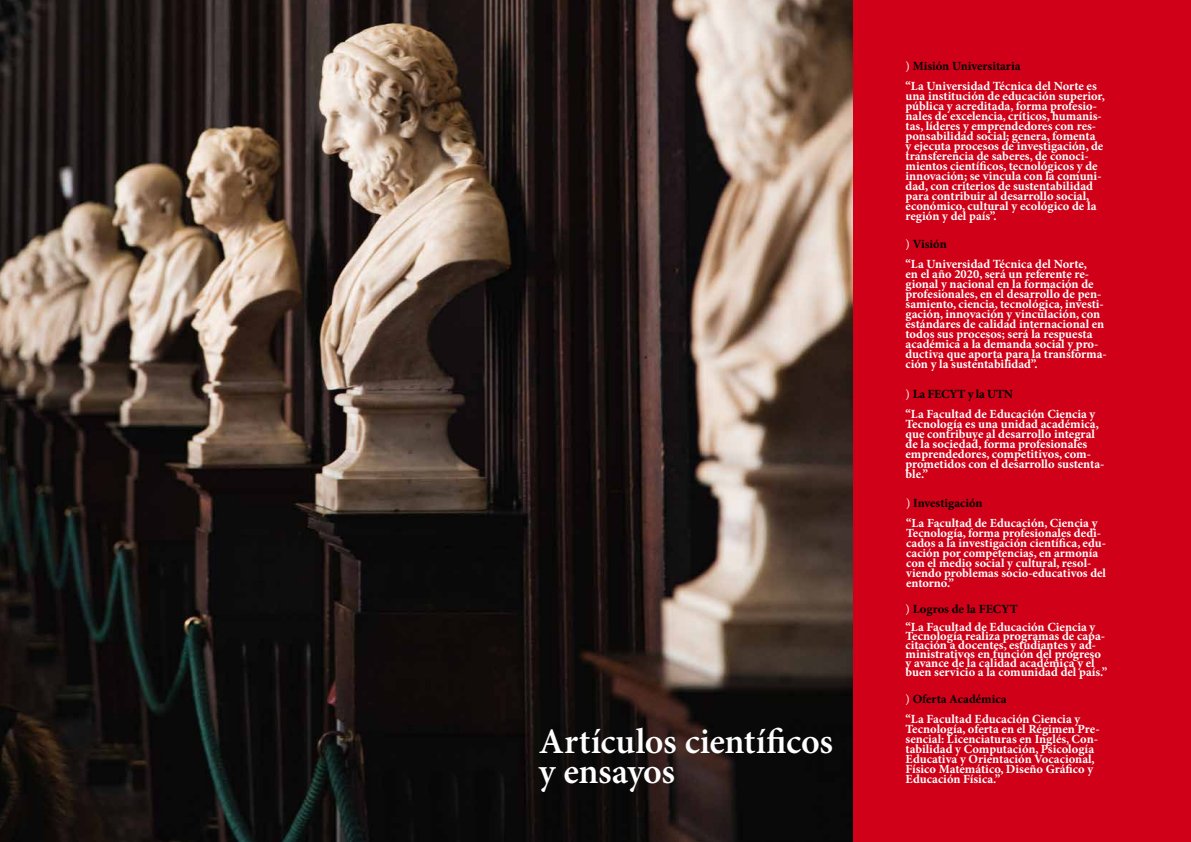
<style>
.page{position:relative;width:1191px;height:842px;background:#fff}
.page>*{position:absolute;margin:0;border:0;box-sizing:border-box;transform-origin:0 0}
.t1{font:600 36px/30px "Minion Pro";letter-spacing:-.01em;color:#fff}
.t2{font:700 12.5px/10px "Minion Pro";color:#fff}
.t3{font:700 12.4px/10px "Minion Pro";color:#fff}
.s1{font-weight:400}
.s2{color:#000}
</style>
<div class="page">
<img style="left:0;top:0;width:853px;height:842px">
<div style="left:853px;top:0;width:338px;height:842px;background:#cf0017"></div>
<h1 class="t1" style="left:539px;top:728px;width:296px">Artículos científicos y ensayos</h1>
<p class="t2" style="left:905px;top:57px;width:193px;line-height:20px"><span class="s1">)</span> <span class="s2">Misión Universitaria<br></span>“La Universidad Técnica del Norte es</p>
<p class="t2" style="left:905px;top:92px;width:201px">una institución de educación superior, pública y acreditada, forma profesio&shy;nales de excelencia, críticos, humanis&shy;tas, líderes y emprendedores con res&shy;ponsabilidad social; genera, fomenta<br>y ejecuta procesos de investigación, de transferencia de saberes, de conoci&shy;mientos científicos, tecnológicos y de innovación; se vincula con la comuni&shy;dad, con criterios de sustentabilidad para contribuir al desarrollo social, económico, cultural y ecológico de la región y del país”.</p>
<p class="t2" style="left:905px;top:234px;width:183px;line-height:20px"><span class="s1">)</span> <span class="s2">Visión<br></span>“La Universidad Técnica del Norte,</p>
<p class="t2" style="left:905px;top:269px;width:203px">en el año 2020, será un referente re&shy;gional y nacional en la formación de profesionales, en el desarrollo de pen&shy;samiento, ciencia, tecnológica, investi&shy;gación, innovación y vinculación, con estándares de calidad internacional en todos sus procesos; será la respuesta académica a la demanda social y pro&shy;ductiva que aporta para la transforma&shy;ción y la sustentabilidad”.</p>
<p class="t2" style="left:905px;top:385px;width:191px;line-height:20px"><span class="s1">)</span> <span class="s2">La FECYT y la UTN<br></span>“La Facultad de Educación Ciencia y</p>
<p class="t2" style="left:905px;top:420px;width:200px">Tecnología es una unidad académica, que contribuye al desarrollo integral de la sociedad, forma profesionales emprendedores, competitivos, com&shy;prometidos con el desarrollo sustenta&shy;ble.”</p>
<p class="t3" style="left:906px;top:493px;width:193px;line-height:20px"><span class="s1">)</span> <span class="s2">Investigación<br></span>“La Facultad de Educación, Ciencia y</p>
<p class="t3" style="left:906px;top:528px;width:201px">Tecnología, forma profesionales dedi&shy;cados a la investigación científica, edu&shy;cación por competencias, en armonía con el medio social y cultural, resol&shy;viendo problemas socio-educativos del entorno.”</p>
<p class="t2" style="left:905px;top:600px;width:191px;line-height:18.2px"><span class="s1">)</span> <span class="s2">Logros de la FECYT<br></span>“La Facultad de Educación Ciencia y</p>
<p class="t2" style="left:905px;top:632px;width:203px;line-height:9.1px">Tecnología realiza programas de capa&shy;citación a docentes, estudiantes y ad&shy;ministrativos en función del progreso y avance de la calidad académica y el buen servicio a la comunidad del país.”</p>
<p class="t2" style="left:905px;top:690px;width:176px;line-height:20px"><span class="s1">)</span> <span class="s2">Oferta Académica<br></span>“La Facultad Educación Ciencia y</p>
<p class="t2" style="left:905px;top:725px;width:196px">Tecnología, oferta en el Régimen Pre&shy;sencial: Licenciaturas en Inglés, Con&shy;tabilidad y Computación, Psicología Educativa y Orientación Vocacional, Físico Matemático, Diseño Gráfico y Educación Física.”</p>
</div>
